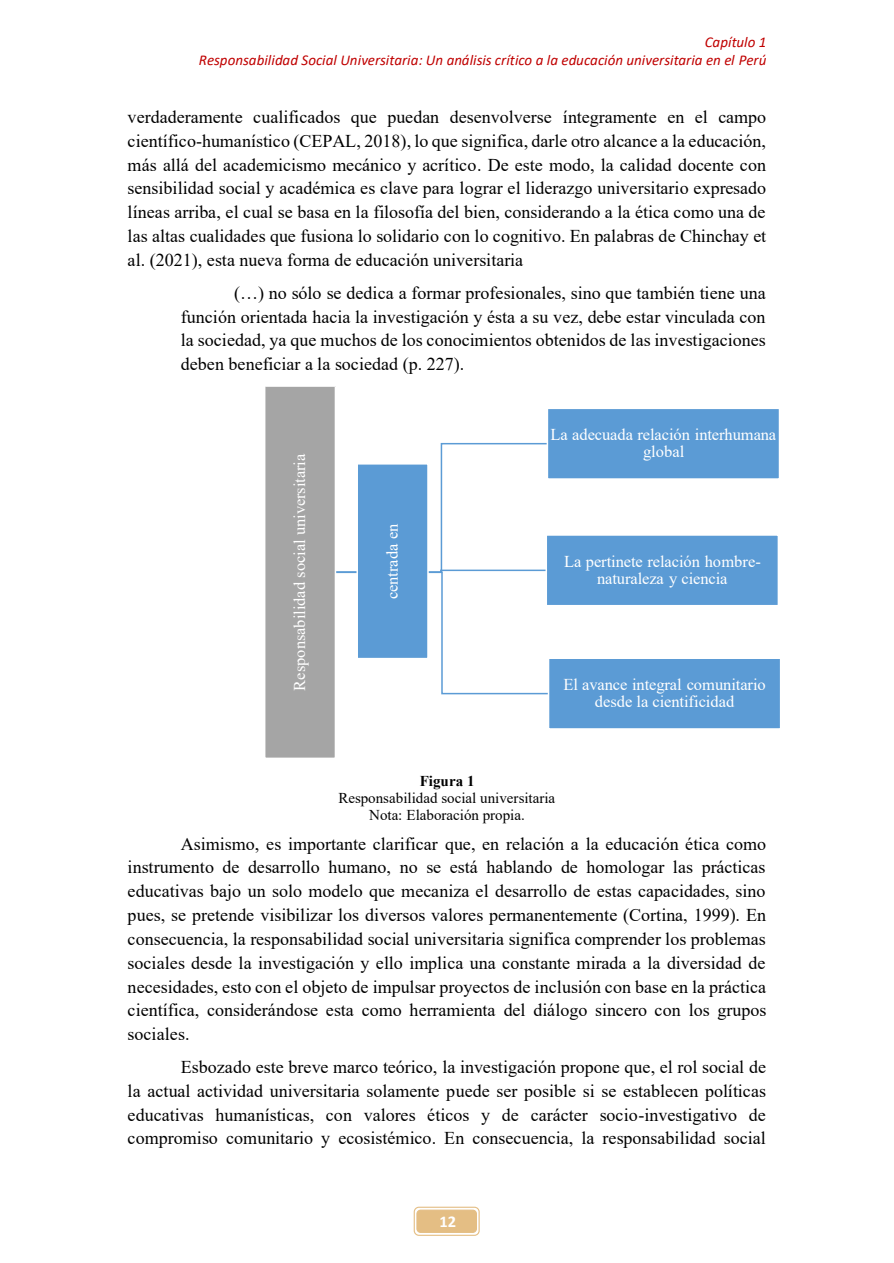
<style>
.page{position:relative;width:894px;height:1263px;background:#fff}
.page>*{position:absolute;margin:0;border:0;box-sizing:border-box;transform-origin:0 0}
.t1{font:18px/23.9px "Times New Roman";color:#000;text-align:justify}
.t2{font:16.5px/17.1px "Times New Roman";letter-spacing:-.01em;color:#fff;text-align:center}
.t3{font:700 16.5px "Calibri";color:#fff}
.t4{font:italic 15px/18.3px "Calibri";letter-spacing:.005em;color:#c00000;text-align:right}
.t5{font:15px/17.1px "Times New Roman";color:#000;text-align:center}
.t6{font:700 15px "Times New Roman";color:#000}
</style>
<div class="page">
<div style="left:413px;top:1206px;width:66px;height:30px;border:1px solid #e4be84;border-radius:5px"></div>
<div style="left:417px;top:1210px;width:59px;height:22px;background:#e4be84;border-radius:4px"></div>
<div style="left:416px;top:1209px;width:61px;height:24px;border:1px solid #e4be84;border-radius:4px"></div>
<img style="left:423px;top:1231px;width:49px;height:2px">
<svg style="left:336px;top:442px;width:211px;height:253px"></svg>
<div style="left:264px;top:386px;width:71px;height:372px;background:#a5a5a5"></div>
<div style="left:264px;top:386px;width:72px;height:373px;border:2px solid #fff"></div>
<div style="left:357px;top:464px;width:71px;height:194px;background:#5b9bd5"></div>
<div style="left:356px;top:463px;width:72px;height:196px;border:2px solid #fff"></div>
<div style="left:547px;top:408px;width:232px;height:71px;background:#5b9bd5"></div>
<div style="left:546px;top:407px;width:233px;height:73px;border:2px solid #fff"></div>
<div style="left:546px;top:535px;width:232px;height:71px;background:#5b9bd5"></div>
<div style="left:545px;top:534px;width:233px;height:72px;border:2px solid #fff"></div>
<div style="left:548px;top:658px;width:232px;height:71px;background:#5b9bd5"></div>
<div style="left:547px;top:657px;width:234px;height:73px;border:2px solid #fff"></div>
<p class="t4" style="left:199px;top:34px;width:569px">Capítulo 1<br>Responsabilidad Social Universitaria: Un análisis crítico a la educación universitaria en el Perú</p>
<p class="t1" style="left:128px;top:105px;width:639px">verdaderamente cualificados que puedan desenvolverse íntegramente en el campo científico-humanístico (CEPAL, 2018), lo que significa, darle otro alcance a la educación, más allá del academicismo mecánico y acrítico. De este modo, la calidad docente con sensibilidad social y académica es clave para lograr el liderazgo universitario expresado líneas arriba, el cual se basa en la filosofía del bien, considerando a la ética como una de las altas cualidades que fusiona lo solidario con lo cognitivo. En palabras de Chinchay et al. (2021), esta nueva forma de educación universitaria</p>
<p class="t1" style="left:181px;top:281px;width:586px;text-indent:53px">(…) no sólo se dedica a formar profesionales, sino que también tiene una función orientada hacia la investigación y ésta a su vez, debe estar vinculada con la sociedad, ya que muchos de los conocimientos obtenidos de las investigaciones deben beneficiar a la sociedad (p. 227).</p>
<p class="t2" style="left:291px;top:691px;width:238px;rotate:-90deg">Responsabilidad social universitaria</p>
<p class="t2" style="left:383px;top:599px;width:77px;rotate:-90deg">centrada en</p>
<p class="t2" style="left:550px;top:426px;width:227px">La adecuada relación interhumana global</p>
<p class="t2" style="left:564px;top:553px;width:198px">La pertinete relación hombre&shy;naturaleza y ciencia</p>
<p class="t2" style="left:563px;top:676px;width:204px">El avance integral comunitario desde la cientificidad</p>
<p class="t6" style="left:419px;top:772px;width:56px">Figura 1</p>
<p class="t5" style="left:338px;top:789px;width:218px">Responsabilidad social universitaria<br>Nota: Elaboración propia.</p>
<p class="t1" style="left:128px;top:831px;width:640px;text-indent:53px">Asimismo, es importante clarificar que, en relación a la educación ética como instrumento de desarrollo humano, no se está hablando de homologar las prácticas educativas bajo un solo modelo que mecaniza el desarrollo de estas capacidades, sino pues, se pretende visibilizar los diversos valores permanentemente (Cortina, 1999). En consecuencia, la responsabilidad social universitaria significa comprender los problemas sociales desde la investigación y ello implica una constante mirada a la diversidad de necesidades, esto con el objeto de impulsar proyectos de inclusión con base en la práctica científica, considerándose esta como herramienta del diálogo sincero con los grupos sociales.</p>
<p class="t1" style="left:128px;top:1055px;width:639px;text-indent:53px">Esbozado este breve marco teórico, la investigación propone que, el rol social de la actual actividad universitaria solamente puede ser posible si se establecen políticas educativas humanísticas, con valores éticos y de carácter socio-investigativo de compromiso comunitario y ecosistémico. En consecuencia, la responsabilidad social</p>
<p class="t3" style="left:439px;top:1215px;width:18px">12</p>
</div>
